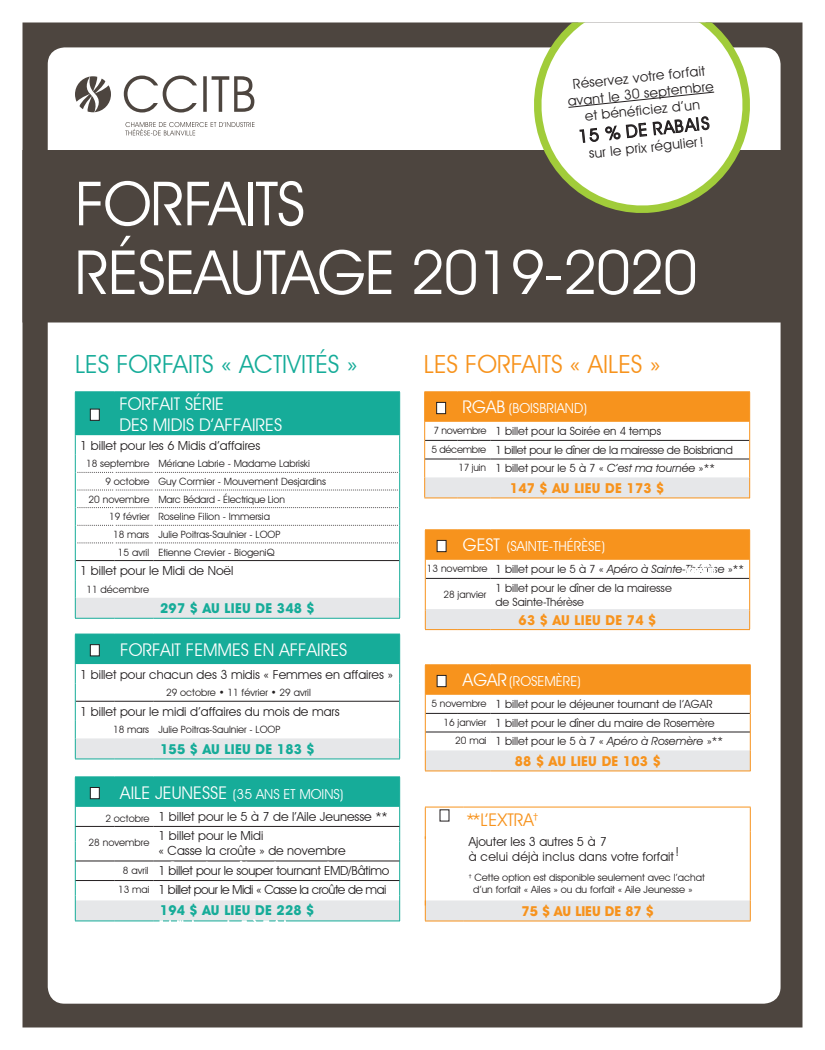
<style>
.page{position:relative;width:825px;height:1050px;background:#fff}
.page>*{position:absolute;margin:0;border:0;box-sizing:border-box;transform-origin:0 0}
.t1{font:61.25px/68.8px "Avant Garde IT Cby BT";letter-spacing:-.02em;color:#fff}
.t2{font:25px "Avant Garde IT Cby BT";color:#16ac99}
.t3{font:25px "Avant Garde IT Cby BT";color:#f7931d}
.t4{font:17.5px/21px "Avant Garde IT Cby BT";color:#fff}
.t5{font:17.5px "Avant Garde IT Cby BT";color:#231f20}
.t6{font:17.5px "Avant Garde IT Cby BT";color:#f7931d}
.t7{font:13.75px "Avant Garde IT Cby BT";color:#fff}
.t8{font:13.75px/16.5px "Avant Garde IT Cby BT";color:#231f20;text-align:center}
.t9{font:700 13.75px "Avant Garde IT Cby BT";letter-spacing:.02em;color:#16ac99}
.t10{font:700 13.75px "Avant Garde IT Cby BT";letter-spacing:.02em;color:#f7931d}
.t11{font:700 13.75px "Avant Garde IT Cby BT";color:#f7931d}
.t12{font:12.5px/15px "Avant Garde IT Cby BT";color:#231f20}
.t13{font:12.5px "Avant Garde IT Cby BT";letter-spacing:-.02em;color:#231f20}
.t14{font:12.5px "Avant Garde IT Cby BT";letter-spacing:-.04em;color:#231f20}
.t15{font:11.25px/13.5px "Avant Garde IT Cby BT";color:#231f20}
.t16{font:11.25px "Avant Garde IT Cby BT";letter-spacing:-.02em;color:#231f20}
.t17{font:10px/12px "Avant Garde IT Cby BT";color:#231f20}
.t18{font:10px "Avant Garde IT Cby BT";letter-spacing:-.02em;color:#231f20}
.s1{font-size:17.5px}
.s2{font-size:10px}
.s3{font-style:italic}
.s4{font-family:"Humanist 521 BT";font-weight:300}
</style>
<div class="page">
<div style="left:22px;top:22px;width:780px;height:1006px;background:#4d453f"></div>
<div style="left:48px;top:47px;width:733px;height:957px;background:#fff"></div>
<svg style="left:75px;top:76px;width:36px;height:36px"></svg>
<svg style="left:124px;top:76px;width:73px;height:37px"></svg>
<svg style="left:203px;top:76px;width:4px;height:36px"></svg>
<svg style="left:212px;top:76px;width:42px;height:36px"></svg>
<svg style="left:125px;top:122px;width:130px;height:14px;background:#e5e3e3"></svg>
<div style="left:22px;top:150px;width:773px;height:172px;background:#4d453f"></div>
<svg style="left:532px;top:22px;width:220px;height:191px"></svg>
<svg style="left:568px;top:91px;width:147px;height:17px;background:#f1f1f1"></svg>
<svg style="left:74px;top:391px;width:327px;height:228px;background:#cce9e6"></svg>
<div style="left:90px;top:409px;width:9px;height:11px;background:#fff"></div>
<div style="left:90px;top:409px;width:10px;height:12px;border:1px solid #231f20"></div>
<svg style="left:74px;top:633px;width:327px;height:127px;background:#bfe4e0"></svg>
<div style="left:90px;top:645px;width:9px;height:11px;background:#fff"></div>
<div style="left:90px;top:644px;width:10px;height:12px;border:1px solid #231f20"></div>
<svg style="left:74px;top:776px;width:327px;height:156px;background:#c9e7e3"></svg>
<div style="left:159px;top:939px;width:230px;height:13px;background:#fff"></div>
<svg style="left:424px;top:391px;width:327px;height:108px;background:#f3d6b4"></svg>
<div style="left:437px;top:402px;width:9px;height:12px;background:#fff"></div>
<div style="left:436px;top:402px;width:10px;height:12px;border:1px solid #231f20"></div>
<svg style="left:424px;top:664px;width:327px;height:108px;background:#f3d6b4"></svg>
<svg style="left:424px;top:806px;width:327px;height:116px;background:#faf8f6"></svg>
<svg style="left:440px;top:815px;width:9px;height:11px"></svg>
<svg style="left:424px;top:529px;width:327px;height:101px;background:#f5d6b2"></svg>
<h3 class="t8" style="left:565px;top:77px;width:148px;rotate:-6deg">Réservez votre forfait avant le 30 septembre et bénéficiez d’un</h3>
<h3 class="t5" style="left:577px;top:126px;width:133px;rotate:-6deg">15 % DE RABAIS</h3>
<h3 class="t8" style="left:588px;top:145px;width:117px;rotate:-6deg">sur le prix régulier !</h3>
<h1 class="t1" style="left:75px;top:169px;width:624px">FORFAITS<br>RÉSEAUTAGE 2019-2020</h1>
<h2 class="t2" style="left:75px;top:349px;width:284px">LES FORFAITS « ACTIVITÉS »</h2>
<h2 class="t3" style="left:424px;top:349px;width:239px">LES FORFAITS « AILES »</h2>
<h3 class="t4" style="left:119px;top:393px;width:164px">FORFAIT SÉRIE<br>DES MIDIS D’AFFAIRES</h3>
<p class="t12" style="left:80px;top:438px;width:182px">1 billet pour les 6 Midis d’affaires</p>
<p class="t17" style="left:86px;top:458px;width:225px">18 septembre Mériane Labrie - Madame Labriski</p>
<p class="t17" style="left:105px;top:475px;width:222px">9 octobre Guy Cormier - Mouvement Desjardins</p>
<p class="t18" style="left:89px;top:493px;width:198px">20 novembre Marc Bédard - Électrique Lion</p>
<p class="t17" style="left:109px;top:511px;width:162px">19 février Roseline Filion - Immersia</p>
<p class="t17" style="left:113px;top:528px;width:169px">18 mars Julie Poitras-Saulnier - LOOP</p>
<p class="t17" style="left:118px;top:546px;width:158px">15 avril Etienne Crevier - BiogeniQ</p>
<p class="t12" style="left:80px;top:563px;width:155px">1 billet pour le Midi de Noël</p>
<p class="t17" style="left:86px;top:583px;width:64px">11 décembre</p>
<h3 class="t9" style="left:160px;top:600px;width:156px">297 $ AU LIEU DE 348 $</h3>
<h3 class="t4" style="left:120px;top:639px;width:229px">FORFAIT FEMMES EN AFFAIRES</h3>
<p class="t12" style="left:80px;top:667px;width:314px">1 billet pour chacun des 3 midis « Femmes en affaires »</p>
<p class="t17" style="left:166px;top:687px;width:146px">29 octobre • 11 février • 29 avril</p>
<p class="t12" style="left:80px;top:704px;width:261px">1 billet pour le midi d’affaires du mois de mars</p>
<p class="t17" style="left:113px;top:724px;width:169px">18 mars Julie Poitras-Saulnier - LOOP</p>
<h3 class="t9" style="left:160px;top:741px;width:156px">155 $ AU LIEU DE 183 $</h3>
<h3 class="t7" style="left:120px;top:785px;width:225px"><span class="s1">AILE JEUNESSE</span> (35 ANS ET MOINS)</h3>
<p class="t12" style="left:105px;top:809px;width:284px"><span class="s2">2 octobre</span> 1 billet pour le 5 à 7 de l’Aile Jeunesse **</p>
<p class="t17" style="left:89px;top:837px;width:62px">28 novembre</p>
<p class="t12" style="left:158px;top:828px;width:189px">1 billet pour le Midi<br>« Casse la croûte » de novembre</p>
<p class="t14" style="left:118px;top:882px;width:270px"><span class="s2">13 mai</span> 1 billet pour le Midi « Casse la croûte de mai</p>
<h3 class="t7" style="left:463px;top:400px;width:126px"><span class="s1">RGAB</span> (BOISBRIAND)</h3>
<p class="t15" style="left:434px;top:425px;width:229px"><span class="s2">7 novembre</span> 1 billet pour la Soirée en 4 temps</p>
<p class="t16" style="left:431px;top:443px;width:303px"><span class="s2">5 décembre</span> 1 billet pour le dîner de la mairesse de Boisbriand</p>
<p class="t15" style="left:459px;top:462px;width:258px"><span class="s2">17 juin</span> 1 billet pour le 5 à 7 « <span class="s3">C’est ma tournée</span> »**</p>
<h3 class="t10" style="left:510px;top:480px;width:156px">147 $ AU LIEU DE 173 $</h3>
<h3 class="t7" style="left:463px;top:538px;width:144px"><span class="s1">GEST</span> <span class="s4">(</span>SAINTE-THÉRÈSE)</h3>
<p class="t15" style="left:427px;top:563px;width:319px"><span class="s2">13 novembre</span> 1 billet pour le 5 à 7 « <span class="s3">Apéro à Sainte-Thérèse</span> »**</p>
<p class="t17" style="left:444px;top:589px;width:44px">28 janvier</p>
<p class="t15" style="left:496px;top:581px;width:178px">1 billet pour le dîner de la mairesse de Sainte-Thérèse</p>
<h3 class="t10" style="left:519px;top:611px;width:139px">63 $ AU LIEU DE 74 $</h3>
<h3 class="t7" style="left:463px;top:673px;width:120px"><span class="s1">AGAR</span>(ROSEMÈRE)</h3>
<p class="t15" style="left:431px;top:698px;width:283px"><span class="s2">5 novembre</span> 1 billet pour le déjeuner tournant de l’AGAR</p>
<p class="t15" style="left:444px;top:716px;width:273px"><span class="s2">16 janvier</span> 1 billet pour le dîner du maire de Rosemère</p>
<p class="t15" style="left:455px;top:735px;width:269px"><span class="s2">20 mai</span> 1 billet pour le 5 à 7 « <span class="s3">Apéro à Rosemère</span> »**</p>
<h3 class="t10" style="left:515px;top:753px;width:148px">88 $ AU LIEU DE 103 $</h3>
<h3 class="t6" style="left:466px;top:809px;width:74px">** L’EXTRA<sup>†</sup></h3>
<p class="t12" style="left:469px;top:834px;width:212px">Ajouter les 3 autres 5 à 7<br>à celui déjà inclus dans votre forfait!</p>
<p class="t17" style="left:473px;top:871px;width:233px;text-indent:-4px"><sup>†</sup> Cette option est disponible seulement avec l’achat d’un forfait « Ailes » ou du forfait « Aile Jeunesse »</p>
<h3 class="t11" style="left:522px;top:903px;width:134px">75 $ AU LIEU DE 87 $</h3>
<p class="t13" style="left:123px;top:863px;width:268px"><span class="s2">8 avril</span> 1 billet pour le souper tournant EMD/Bâtimo</p>
<h3 class="t9" style="left:160px;top:902px;width:156px">194 $ AU LIEU DE 228 $</h3>
</div>
